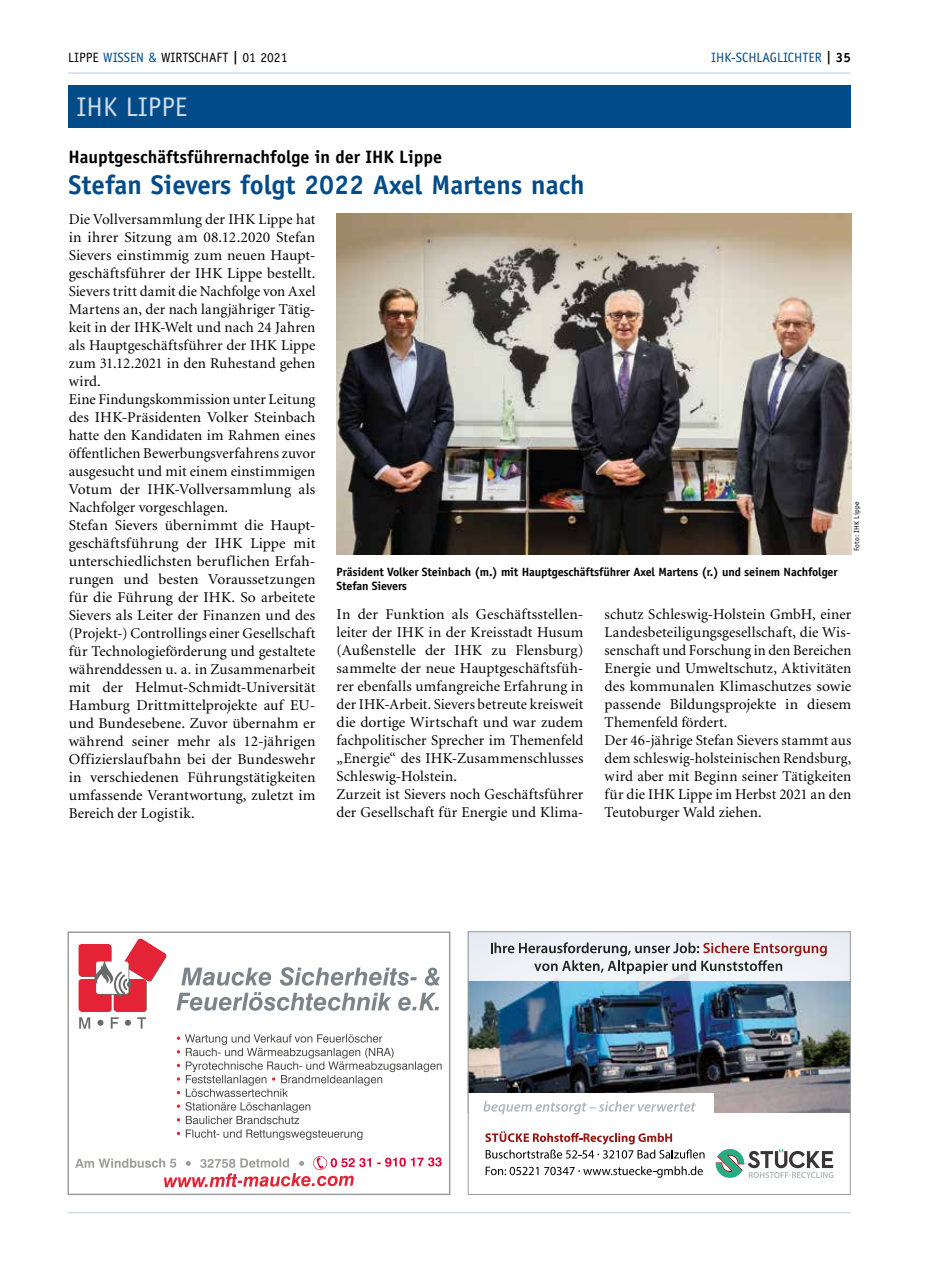
<style>
.page{position:relative;width:936px;height:1263px;background:#fff}
.page>*{position:absolute;margin:0;border:0;box-sizing:border-box;transform-origin:0 0}
.t1{font:700 27px "Officina Sans";color:#004b88}
.t2{font:27px "Officina Sans";color:#d2ddea}
.t3{font:700 18px "Officina Sans";color:#000}
.t4{font:15px/18px "Minion";letter-spacing:.005em;color:#000}
.t5{font:13.5px "Officina Sans";color:#000}
.t6{font:13.5px "Officina Sans";color:#004b88}
.t7{font:700 12px/13.5px "Officina Sans";letter-spacing:-.01em;color:#000}
.t8{font:7.5px "Officina Sans";letter-spacing:.025em;color:#000}
.s1{color:#004b88}
.s2{font-weight:700}
.s3{font-weight:700;color:#000}
</style>
<div class="page">
<hr style="left:68px;top:72px;width:782px;height:2px;background:#d2ddea">
<hr style="left:68px;top:1212px;width:782px;height:1px;background:#d2ddea">
<div style="left:68px;top:85px;width:782px;height:43px;background:#004b88"></div>
<img style="left:336px;top:213px;width:515px;height:341px">
<div style="left:67px;top:931px;width:383px;height:264px;border:2px solid #9d9d9c"></div>
<svg style="left:75px;top:1156px;width:366px;height:31px"></svg>
<svg style="left:79px;top:938px;width:88px;height:91px"></svg>
<svg style="left:176px;top:967px;width:264px;height:44px"></svg>
<svg style="left:177px;top:1034px;width:264px;height:106px"></svg>
<img style="left:470px;top:981px;width:378px;height:132px">
<svg style="left:485px;top:1131px;width:219px;height:27px"></svg>
<svg style="left:485px;top:1167px;width:53px;height:8px"></svg>
<svg style="left:544px;top:1166px;width:158px;height:12px"></svg>
<div style="left:468px;top:1093px;width:245px;height:30px;background:#fff"></div>
<svg style="left:483px;top:1101px;width:212px;height:13px"></svg>
<div style="left:470px;top:933px;width:378px;height:48px;background:#edf1f7"></div>
<div style="left:468px;top:931px;width:382px;height:264px;border:1px solid #999"></div>
<svg style="left:715px;top:1149px;width:118px;height:29px"></svg>
<svg style="left:490px;top:942px;width:336px;height:32px"></svg>
<p class="t5" style="left:68px;top:49px;width:221px">LIPPE <span class="s1">WISSEN &amp;</span> WIRTSCHAFT <span class="s2">|</span> 01 2021</p>
<p class="t6" style="left:711px;top:49px;width:141px">IHK-SCHLAGLICHTER <span class="s3">| 35</span></p>
<h1 class="t2" style="left:77px;top:92px;width:112px">IHK LIPPE</h1>
<p class="t3" style="left:69px;top:146px;width:375px">Hauptgeschäftsführernachfolge in der IHK Lippe</p>
<h1 class="t1" style="left:69px;top:168px;width:517px">Stefan Sievers folgt 2022 Axel Martens nach</h1>
<p class="t4" style="left:69px;top:211px;width:248px">Die Vollversammlung der IHK Lippe hat in ihrer Sitzung am 08.12.2020 Stefan Sievers einstimmig zum neuen Haupt&shy;geschäftsführer der IHK Lippe bestellt.<br>Sievers tritt damit die Nachfolge von Axel Martens an, der nach langjähriger Tätig&shy;keit in der IHK-Welt und nach 24 Jahren als Hauptgeschäftsführer der IHK Lippe zum 31.12.2021 in den Ruhestand gehen wird.<br>Eine Findungskommission unter Leitung des IHK-Präsidenten Volker Steinbach hatte den Kandidaten im Rahmen eines öffentlichen Bewerbungsverfahrens zuvor ausgesucht und mit einem einstimmigen Votum der IHK-Vollversammlung als Nachfolger vorgeschlagen.<br>Stefan Sievers übernimmt die Haupt&shy;geschäftsführung der IHK Lippe mit unterschiedlichsten beruflichen Erfah&shy;rungen und besten Voraussetzungen für die Führung der IHK. So arbeitete Sievers als Leiter der Finanzen und des (Projekt-) Controllings einer Gesellschaft für Technologieförderung und gestaltete währenddessen u. a. in Zusammenarbeit mit der Helmut-Schmidt-Universität Hamburg Drittmittelprojekte auf EU&shy;und Bundesebene. Zuvor übernahm er während seiner mehr als 12-jährigen Offizierslaufbahn bei der Bundeswehr in verschiedenen Führungstätigkeiten umfassende Verantwortung, zuletzt im Bereich der Logistik.</p>
<p class="t7" style="left:336px;top:565px;width:502px">Präsident Volker Steinbach (m.) mit Hauptgeschäftsführer Axel Martens (r.) und seinem Nachfolger<br>Stefan Sievers</p>
<p class="t8" style="left:852px;top:551px;width:51px;rotate:-90deg">Foto: IHK Lippe</p>
<p class="t4" style="left:336px;top:606px;width:248px">In der Funktion als Geschäftsstellen&shy;leiter der IHK in der Kreisstadt Husum (Außenstelle der IHK zu Flensburg) sammelte der neue Hauptgeschäftsfüh&shy;rer ebenfalls umfangreiche Erfahrung in der IHK-Arbeit. Sievers betreute kreisweit die dortige Wirtschaft und war zudem fachpolitischer Sprecher im Themenfeld „Energie“ des IHK-Zusammenschlusses Schleswig-Holstein.<br>Zurzeit ist Sievers noch Geschäftsführer der Gesellschaft für Energie und Klima-</p>
<p class="t4" style="left:604px;top:606px;width:248px">schutz Schleswig-Holstein GmbH, einer Landesbeteiligungsgesellschaft, die Wis&shy;senschaft und Forschung in den Bereichen Energie und Umweltschutz, Aktivitäten des kommunalen Klimaschutzes sowie passende Bildungsprojekte in diesem Themenfeld fördert.<br>Der 46-jährige Stefan Sievers stammt aus dem schleswig-holsteinischen Rendsburg, wird aber mit Beginn seiner Tätigkeiten für die IHK Lippe im Herbst 2021 an den Teutoburger Wald ziehen.</p>
</div>
